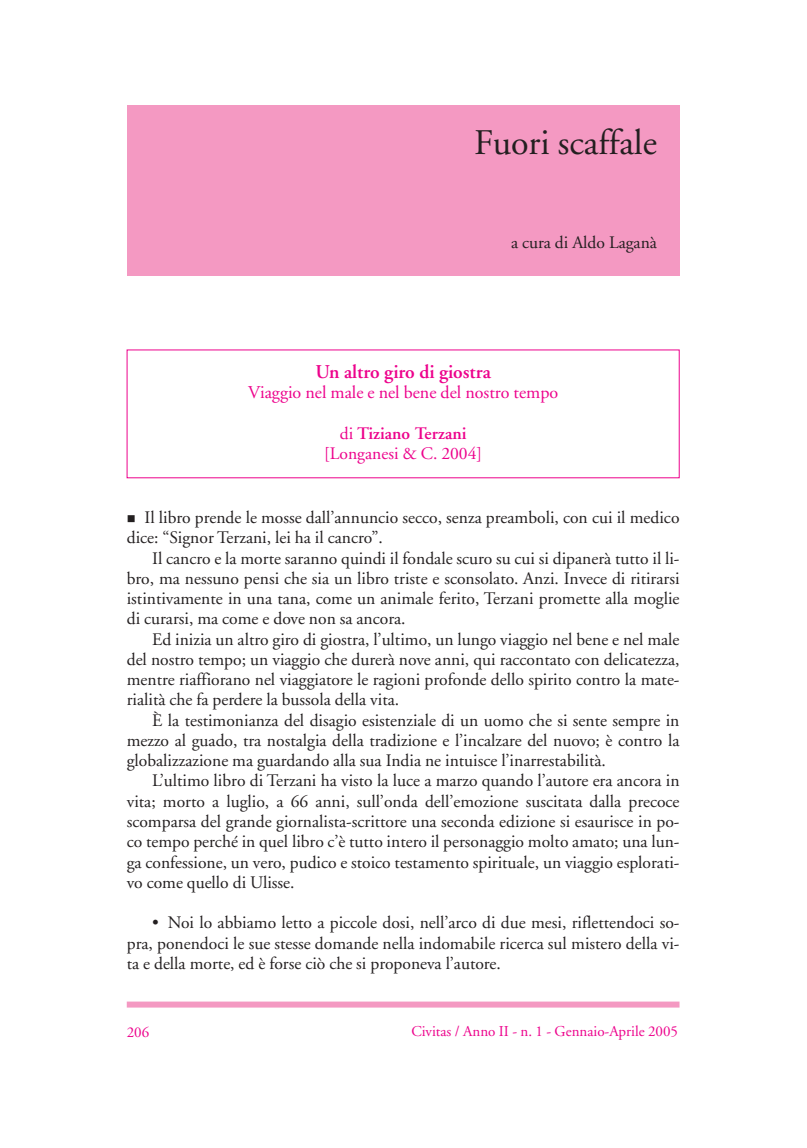
<style>
.page{position:relative;width:807px;height:1148px;background:#fff}
.page>*{position:absolute;margin:0;border:0;box-sizing:border-box;transform-origin:0 0}
.t1{font:36px "Adobe Garamond";color:#231f20}
.t2{font:600 19.5px "Adobe Garamond";color:#ed028c}
.t3{font:18px "Adobe Garamond";color:#ed028c}
.t4{font:17.55px/20.2px "Adobe Garamond";color:#231f20;text-align:justify}
.t5{font:17.55px/20.2px "Adobe Garamond";color:#ed028c;text-align:center}
.t6{font:15px "Adobe Garamond";color:#ed028c}
.s1{font-weight:600}
</style>
<div class="page">
<div style="left:127px;top:106px;width:553px;height:170px;background:#f499c2"></div>
<div style="left:127px;top:1001px;width:553px;height:6px;background:#f499c2"></div>
<p class="t1" style="left:474px;top:128px;width:184px">Fuori scaffale</p>
<p class="t4" style="left:511px;top:234px;width:147px">a cura di Aldo Laganà</p>
<p class="t2" style="left:315px;top:364px;width:177px">Un altro giro di giostra</p>
<p class="t3" style="left:248px;top:385px;width:312px">Viaggio nel male e nel bene del nostro tempo</p>
<p class="t5" style="left:324px;top:425px;width:159px">di <span class="s1">Tiziano Terzani </span>[Longanesi &amp; C. 2004]</p>
<p class="t4" style="left:145px;top:509px;width:537px">Il libro prende le mosse dall’annuncio secco, senza preamboli, con cui il medico</p>
<p class="t4" style="left:127px;top:529px;width:258px">dice: “Signor Terzani, lei ha il cancro”.</p>
<p class="t4" style="left:152px;top:549px;width:529px">Il cancro e la morte saranno quindi il fondale scuro su cui si dipanerà tutto il li-</p>
<p class="t4" style="left:127px;top:570px;width:554px">bro, ma nessuno pensi che sia un libro triste e sconsolato. Anzi. Invece di ritirarsi</p>
<p class="t4" style="left:127px;top:590px;width:554px">istintivamente in una tana, come un animale ferito, Terzani promette alla moglie</p>
<p class="t4" style="left:127px;top:610px;width:280px">di curarsi, ma come e dove non sa ancora.</p>
<p class="t4" style="left:152px;top:630px;width:529px">Ed inizia un altro giro di giostra, l’ultimo, un lungo viaggio nel bene e nel male</p>
<p class="t4" style="left:127px;top:651px;width:554px">del nostro tempo; un viaggio che durerà nove anni, qui raccontato con delicatezza,</p>
<p class="t4" style="left:127px;top:671px;width:554px">mentre riaffiorano nel viaggiatore le ragioni profonde dello spirito contro la mate-</p>
<p class="t4" style="left:127px;top:691px;width:274px">rialità che fa perdere la bussola della vita.</p>
<p class="t4" style="left:152px;top:711px;width:529px">È la testimonianza del disagio esistenziale di un uomo che si sente sempre in</p>
<p class="t4" style="left:127px;top:732px;width:554px">mezzo al guado, tra nostalgia della tradizione e l’incalzare del nuovo; è contro la</p>
<p class="t4" style="left:127px;top:752px;width:481px">globalizzazione ma guardando alla sua India ne intuisce l’inarrestabilità.</p>
<p class="t4" style="left:152px;top:772px;width:529px">L’ultimo libro di Terzani ha visto la luce a marzo quando l’autore era ancora in</p>
<p class="t4" style="left:127px;top:792px;width:554px">vita; morto a luglio, a 66 anni, sull’onda dell’emozione suscitata dalla precoce</p>
<p class="t4" style="left:127px;top:813px;width:554px">scomparsa del grande giornalista-scrittore una seconda edizione si esaurisce in po-</p>
<p class="t4" style="left:127px;top:833px;width:554px">co tempo perché in quel libro c’è tutto intero il personaggio molto amato; una lun-</p>
<p class="t4" style="left:127px;top:853px;width:554px">ga confessione, un vero, pudico e stoico testamento spirituale, un viaggio esplorati-</p>
<p class="t4" style="left:127px;top:873px;width:169px">vo come quello di Ulisse.</p>
<p class="t4" style="left:127px;top:914px;width:554px;text-indent:26px">• Noi lo abbiamo letto a piccole dosi, nell’arco di due mesi, riflettendoci so&shy;pra, ponendoci le sue stesse domande nella indomabile ricerca sul mistero della vi&shy;ta e della morte, ed è forse ciò che si proponeva l’autore.</p>
<p class="t6" style="left:127px;top:1026px;width:24px">206</p>
<p class="t6" style="left:411px;top:1025px;width:268px">Civitas / Anno II - n. 1 - Gennaio-Aprile 2005</p>
</div>
